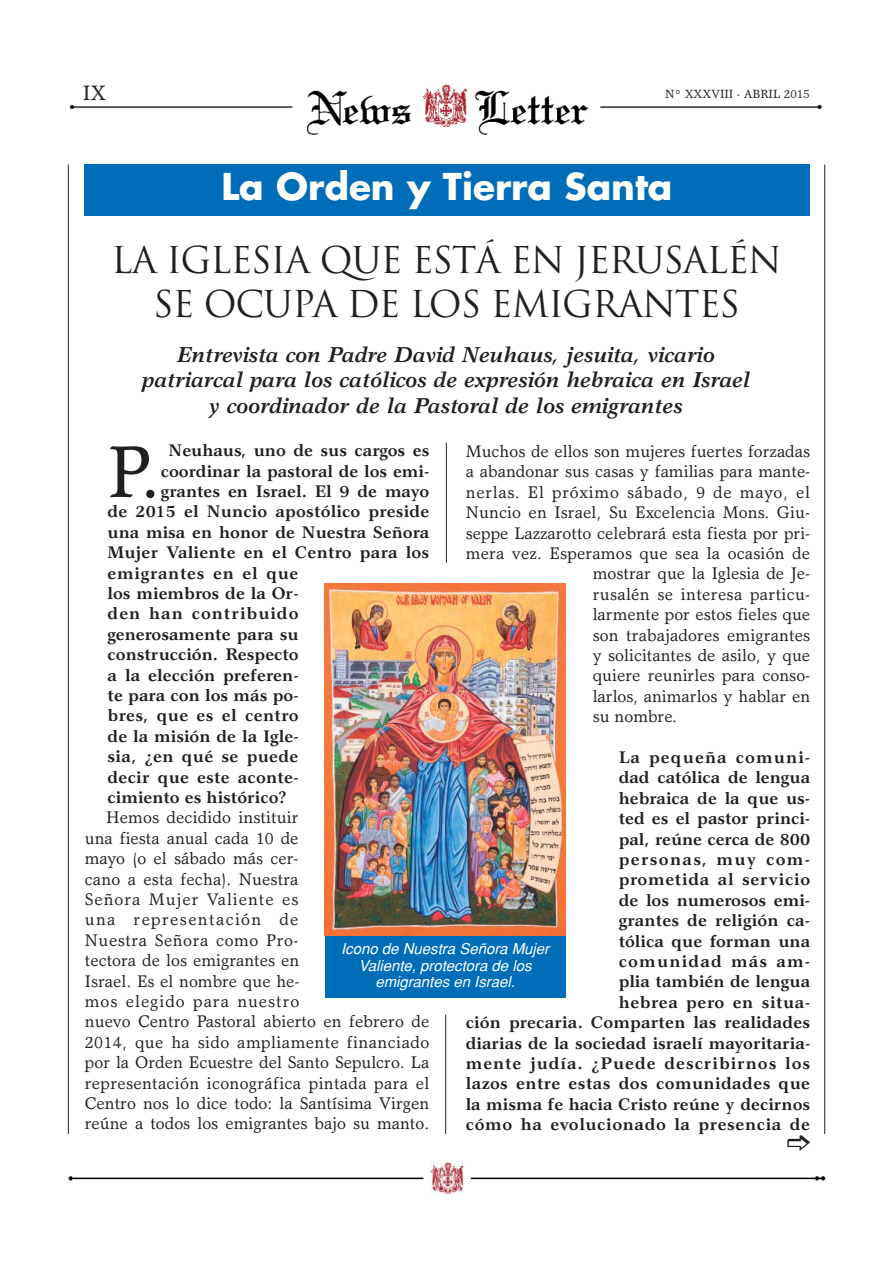
<style>
.page{position:relative;width:893px;height:1263px;background:#fff}
.page>*{position:absolute;margin:0;border:0;box-sizing:border-box;transform-origin:0 0}
.t1{font:73.65px "Garth Graphic";color:#231f20}
.t2{font:36px/43.5px "Trajan";letter-spacing:-.035em;color:#231f20;text-align:center}
.t3{font:700 36px "Futura";color:#fff}
.t4{font:italic 700 21.75px/25.5px "Garth Graphic";color:#231f20;text-align:center}
.t5{font:21px "Garth Graphic";color:#231f20}
.t6{font:16.95px/20.4px "Garth Graphic";color:#231f20}
.t7{font:700 16.95px/20.4px "Garth Graphic";color:#231f20;text-align:right}
.t8{font:16.95px "Garth Graphic";letter-spacing:.045em;color:#231f20}
.t9{font:16.95px "Garth Graphic";letter-spacing:.02em;color:#231f20}
.t10{font:700 16.95px "Garth Graphic";letter-spacing:.025em;color:#231f20}
.t11{font:700 16.95px "Garth Graphic";letter-spacing:.045em;color:#231f20}
.t12{font:700 16.95px "Garth Graphic";letter-spacing:.06em;color:#231f20}
.t13{font:700 16.95px "Garth Graphic";letter-spacing:.02em;color:#231f20}
.t14{font:italic 15px/16.5px "Helvetica";color:#fff;text-align:center}
.t15{font:12px "Garth Graphic";color:#231f20}
</style>
<div class="page">
<hr style="left:68px;top:165px;width:1px;height:969px;background:#231f20">
<hr style="left:824px;top:165px;width:1px;height:969px;background:#231f20">
<img style="left:69px;top:84px;width:753px;height:51px">
<img style="left:68px;top:1176px;width:758px;height:18px">
<img style="left:429px;top:1161px;width:35px;height:32px">
<hr style="left:446px;top:443px;width:1px;height:120px;background:#231f20">
<div style="left:84px;top:165px;width:726px;height:51px;background:#006db8"></div>
<img style="left:325px;top:583px;width:240px;height:353px">
<div style="left:325px;top:936px;width:240px;height:62px;background:#006db8"></div>
<hr style="left:445px;top:1015px;width:1px;height:119px;background:#231f20">
<p class="t5" style="left:83px;top:85px;width:25px">IX</p>
<p class="t15" style="left:665px;top:89px;width:146px">N° XXXVIII - ABRIL 2015</p>
<h2 class="t3" style="left:221px;top:171px;width:453px">La Orden y Tierra Santa</h2>
<h2 class="t2" style="left:111px;top:239px;width:672px">LA IGLESIA QUE ESTÁ EN JERUSALÉN<br>SE OCUPA DE LOS EMIGRANTES</h2>
<p class="t4" style="left:142px;top:344px;width:610px">Entrevista con Padre David Neuhaus, jesuita, vicario patriarcal para los católicos de expresión hebraica en Israel y coordinador de la Pastoral de los emigrantes</p>
<h1 class="t1" style="left:108px;top:444px;width:55px">P.</h1>
<p class="t7" style="left:169px;top:442px;width:262px">Neuhaus, uno de sus cargos es</p>
<p class="t6" style="left:466px;top:443px;width:346px">Muchos de ellos son mujeres fuertes forzadas</p>
<p class="t6" style="left:466px;top:463px;width:346px">a abandonar sus casas y familias para mante-</p>
<p class="t8" style="left:466px;top:486px;width:346px">nerlas. El próximo sábado, 9 de mayo, el</p>
<p class="t6" style="left:466px;top:504px;width:346px">Nuncio en Israel, Su Excelencia Mons. Giu-</p>
<p class="t6" style="left:466px;top:524px;width:346px">seppe Lazzarotto celebrará esta fiesta por pri-</p>
<p class="t6" style="left:466px;top:545px;width:346px">mera vez. Esperamos que sea la ocasión de</p>
<p class="t6" style="left:593px;top:565px;width:219px">mostrar que la Iglesia de Je-</p>
<p class="t9" style="left:593px;top:588px;width:219px">rusalén se interesa particu-</p>
<p class="t6" style="left:593px;top:606px;width:219px">larmente por estos fieles que</p>
<p class="t6" style="left:593px;top:626px;width:219px">son trabajadores emigrantes</p>
<p class="t6" style="left:593px;top:647px;width:219px">y solicitantes de asilo, y que</p>
<p class="t6" style="left:593px;top:667px;width:219px">quiere reunirles para conso-</p>
<p class="t6" style="left:593px;top:688px;width:219px">larlos, animarlos y hablar en</p>
<p class="t6" style="left:593px;top:708px;width:86px">su nombre.</p>
<p class="t7" style="left:466px;top:749px;width:346px">La pequeña comuni-<br>dad católica de lengua<br>hebraica de la que us-<br>ted es el pastor princi-<br>pal, reúne cerca de 800<br>personas, muy com-<br>prometida al servicio<br>de los numerosos emi-<br>grantes de religión ca-<br>tólica que forman una<br>comunidad más am-<br>plia también de lengua<br>hebrea pero en situa-<br>ción precaria. Comparten las realidades diarias de la sociedad israelí mayoritaria&shy;mente judía. ¿Puede describirnos los lazos entre estas dos comunidades que la misma fe hacia Cristo reúne y decirnos cómo ha evolucionado la presencia de</p>
<p class="t7" style="left:161px;top:462px;width:270px">coordinar la pastoral de los emi-</p>
<p class="t7" style="left:161px;top:483px;width:270px">grantes en Israel. El 9 de mayo</p>
<p class="t7" style="left:108px;top:503px;width:323px">de 2015 el Nuncio apostólico preside</p>
<p class="t7" style="left:108px;top:523px;width:323px">una misa en honor de Nuestra Señora</p>
<p class="t7" style="left:108px;top:544px;width:323px">Mujer Valiente en el Centro para los</p>
<p class="t11" style="left:108px;top:566px;width:192px">emigrantes en el que</p>
<p class="t7" style="left:108px;top:585px;width:192px">los miembros de la Or-</p>
<p class="t12" style="left:108px;top:607px;width:192px">den han contribuido</p>
<p class="t7" style="left:108px;top:625px;width:192px">generosamente para su</p>
<p class="t7" style="left:108px;top:646px;width:192px">construcción. Respecto</p>
<p class="t7" style="left:108px;top:666px;width:192px">a la elección preferen-</p>
<p class="t7" style="left:108px;top:687px;width:192px">te para con los más po-</p>
<p class="t10" style="left:108px;top:709px;width:192px">bres, que es el centro</p>
<p class="t7" style="left:108px;top:727px;width:192px">de la misión de la Igle-</p>
<p class="t13" style="left:108px;top:750px;width:192px">sia, ¿en qué se puede</p>
<p class="t7" style="left:108px;top:768px;width:192px">decir que este aconte-</p>
<p class="t7" style="left:108px;top:789px;width:181px">cimiento es histórico?</p>
<p class="t6" style="left:85px;top:809px;width:346px;text-indent:21px">Hemos decidido instituir<br>una fiesta anual cada 10 de<br>mayo (o el sábado más cer-<br>cano a esta fecha). Nuestra<br>Señora Mujer Valiente es<br>una representación de<br>Nuestra Señora como Pro-<br>tectora de los emigrantes en<br>Israel. Es el nombre que he-<br>mos elegido para nuestro<br>nuevo Centro Pastoral abierto en febrero de<br>2014, que ha sido ampliamente financiado por la Orden Ecuestre del Santo Sepulcro. La representación iconográfica pintada para el<br>Centro nos lo dice todo: la Santísima Virgen reúne a todos los emigrantes bajo su manto.</p>
<p class="t14" style="left:341px;top:942px;width:213px">Icono de Nuestra Señora Mujer<br>Valiente, protectora de los emigrantes en Israel.</p>
</div>
